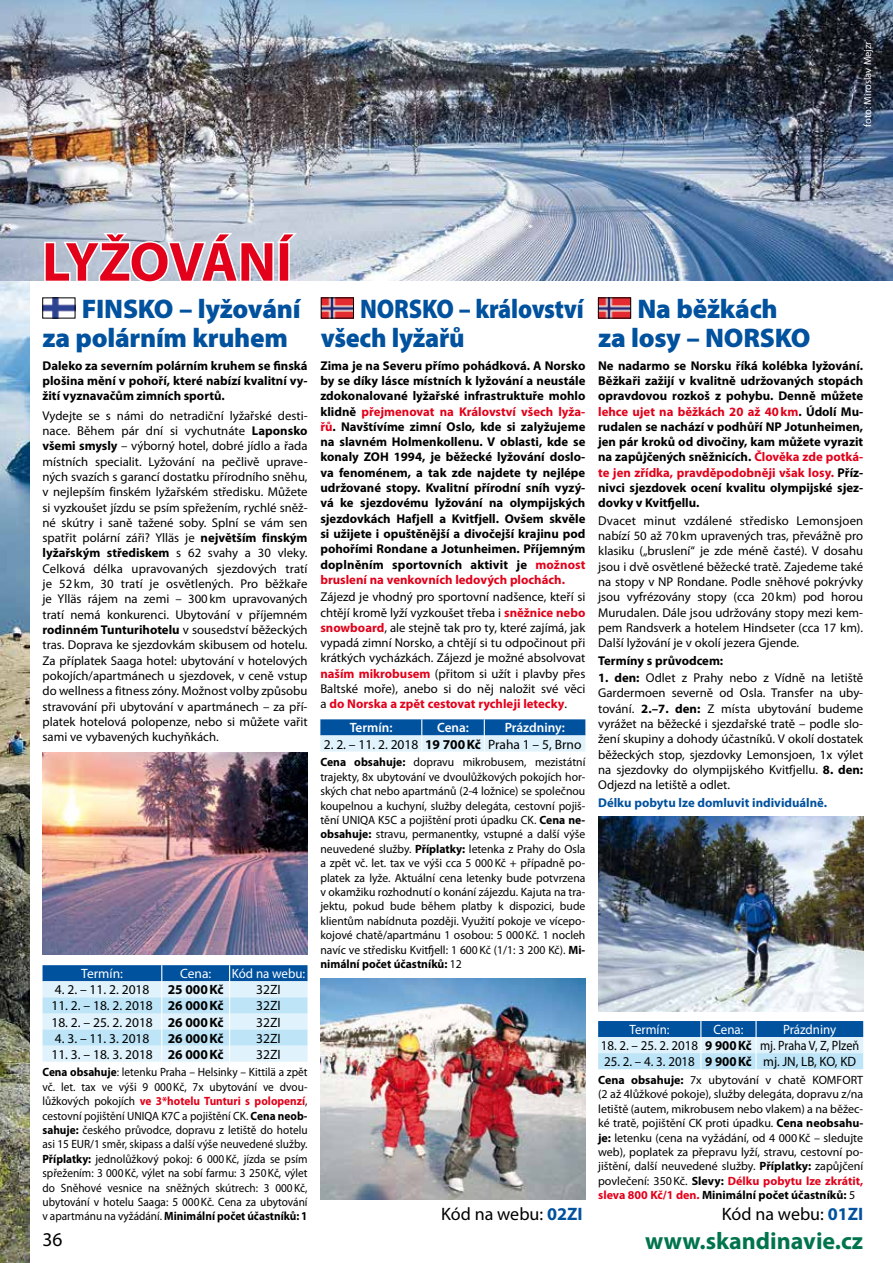
<style>
.page{position:relative;width:893px;height:1263px;background:#fff}
.page>*{position:absolute;margin:0;border:0;box-sizing:border-box;transform-origin:0 0}
.t1{font:700 55.5px "Myriad Pro";letter-spacing:-.005em;color:#e2001a}
.t2{font:900 27px/28.5px "Myriad Pro";letter-spacing:-.01em;color:#00519e}
.t3{font:900 27px/28.5px "Myriad Pro";letter-spacing:-.01em;color:#00519e;scale:.89 1}
.t4{font:700 24px "Myriad Pro";color:#00744c}
.t5{font:19.5px "Myriad Pro";color:#000}
.t6{font:18px "Myriad Pro";color:#000}
.t7{font:13.5px "Myriad Pro";color:#000}
.t8{font:13.5px "Myriad Pro";color:#000;scale:.96 1}
.t9{font:13.5px "Myriad Pro";color:#fff;scale:.96 1}
.t10{font:600 13.5px "Myriad Pro";color:#fff}
.t11{font:700 13.5px "Myriad Pro";color:#000}
.t12{font:13.5px "Myriad Pro";color:#fff}
.t13{font:12.75px/15.3px "Myriad Pro";color:#000;text-align:justify}
.t14{font:700 12.75px/15.3px "Myriad Pro";color:#000;text-align:justify}
.t15{font:700 12.75px "Myriad Pro";color:#00519e}
.t16{font:12px/14.4px "Myriad Pro";color:#000;text-align:justify}
.t17{font:12px/14.4px "Myriad Pro";color:#000;text-align:justify;scale:.94 1}
.t18{font:10.5px "Myriad Pro";color:#fff}
.s1{color:#e2001a}
.s2{font-weight:700}
.s3{font-weight:700;color:#e2001a}
.s4{font-weight:700;color:#00519e}
</style>
<div class="page">
<img style="left:0;top:281px;width:30px;height:982px">
<img style="left:599px;top:816px;width:264px;height:195px">
<img style="left:320px;top:978px;width:265px;height:221px">
<img style="left:0;top:0;width:893px;height:281px">
<svg style="left:43px;top:230px;width:258px;height:51px"></svg>
<img style="left:323px;top:300px;width:29px;height:16px">
<img style="left:45px;top:300px;width:28px;height:16px">
<img style="left:600px;top:300px;width:29px;height:16px">
<div style="left:598px;top:298px;width:33px;height:20px;border:1px solid #000"></div>
<svg style="left:598px;top:1021px;width:265px;height:48px;background:#8bb8db"></svg>
<svg style="left:320px;top:719px;width:265px;height:32px;background:#73a3cd"></svg>
<img style="left:43px;top:753px;width:265px;height:201px">
<svg style="left:43px;top:965px;width:264px;height:97px;background:#b1d4ea"></svg>
<h1 class="t1" style="left:42px;top:226px;width:251px">LYŽOVÁNÍ</h1>
<p class="t18" style="left:861px;top:127px;width:87px;rotate:-90deg">foto: Miroslav Mejzr</p>
<h2 class="t2" style="left:43px;top:294px;width:260px;text-indent:39px">FINSKO – lyžování za polárním kruhem</h2>
<h2 class="t2" style="left:598px;top:294px;width:214px;text-align:center">Na běžkách<br>za losy – NORSKO</h2>
<p class="t14" style="left:598px;top:357px;width:267px">Ne nadarmo se Norsku říká kolébka lyžování.<br>Běžkaři zažijí v kvalitně udržovaných stopách opravdovou rozkoš z pohybu. Denně můžete <span class="s1">lehce ujet na běžkách 20 až 40km</span>. Údolí Mu&shy;rudalen se nachází v podhůří NP Jotunheimen, jen pár kroků od divočiny, kam můžete vyrazit na zapůjčených sněžnicích. <span class="s1">Člověka zde potká&shy;te jen zřídka, pravděpodobněji však losy.</span> Příz&shy;nivci sjezdovek ocení kvalitu olympijské sjez&shy;dovky v Kvitfjellu.</p>
<p class="t13" style="left:598px;top:513px;width:267px">Dvacet minut vzdálené středisko Lemonsjoen nabízí 50 až 70km upravených tras, převážně pro klasiku („bruslení“ je zde méně časté). V dosahu jsou i dvě osvětlené běžecké tratě. Zajedeme také na stopy v NP Rondane. Podle sněhové pokrývky jsou vyfrézovány stopy (cca 20km) pod horou Murudalen. Dále jsou udržovány stopy mezi kem&shy;pem Randsverk a hotelem Hindseter (cca 17 km).<br>Další lyžování je v okolí jezera Gjende.</p>
<p class="t14" style="left:598px;top:652px;width:127px">Termíny s průvodcem:</p>
<p class="t13" style="left:598px;top:670px;width:267px"><span class="s2">1. den:</span> Odlet z Prahy nebo z Vídně na letiště Gardermoen severně od Osla. Transfer na uby&shy;tování. <span class="s2">2.–7. den:</span> Z místa ubytování budeme vyrážet na běžecké i sjezdařské tratě – podle slo&shy;žení skupiny a dohody účastníků. V okolí dostatek běžeckých stop, sjezdovky Lemonsjoen, 1x výlet na sjezdovky do olympijského Kvitfjellu. <span class="s2">8. den:<br></span>Odjezd na letiště a odlet.</p>
<p class="t15" style="left:598px;top:794px;width:230px">Délku pobytu lze domluvit individuálně.</p>
<h2 class="t3" style="left:321px;top:294px;width:297px;text-indent:39px">NORSKO – království všech lyžařů</h2>
<p class="t14" style="left:43px;top:357px;width:267px">Daleko za severním polárním kruhem se finská plošina mění v pohoří, které nabízí kvalitní vy&shy;žití vyznavačům zimních sportů.</p>
<p class="t13" style="left:43px;top:408px;width:267px">Vydejte se s námi do netradiční lyžařské desti&shy;nace. Během pár dní si vychutnáte <span class="s2">Laponsko všemi smysly</span> – výborný hotel, dobré jídlo a řada místních specialit. Lyžování na pečlivě uprave&shy;ných svazích s garancí dostatku přírodního sněhu, v nejlepším finském lyžařském středisku. Můžete si vyzkoušet jízdu se psím spřežením, rychlé sněž&shy;né skútry i saně tažené soby. Splní se vám sen spatřit polární záři? Ylläs je <span class="s2">největším finským lyžařským střediskem</span> s 62 svahy a 30 vleky.<br>Celková délka upravovaných sjezdových tratí je 52 km, 30 tratí je osvětlených. Pro běžkaře je Ylläs rájem na zemi – 300km upravovaných tratí nemá konkurenci. Ubytování v příjemném <span class="s2">rodinném Tunturihotelu</span> v sousedství běžeckých tras. Doprava ke sjezdovkám skibusem od hotelu.<br>Za příplatek Saaga hotel: ubytování v hotelových pokojích/apartmánech u sjezdovek, v ceně vstup do wellness a fitness zóny. Možnost volby způsobu stravování při ubytování v apartmánech – za pří&shy;platek hotelová polopenze, nebo si můžete vařit sami ve vybavených kuchyňkách.</p>
<p class="t14" style="left:320px;top:357px;width:267px">Zima je na Severu přímo pohádková. A Norsko by se díky lásce místních k lyžování a neustále zdokonalované lyžařské infrastruktuře mohlo klidně <span class="s1">přejmenovat na Království všech lyža&shy;řů</span>. Navštívíme zimní Oslo, kde si zalyžujeme na slavném Holmenkollenu. V oblasti, kde se konaly ZOH 1994, je běžecké lyžování doslo&shy;va fenoménem, a tak zde najdete ty nejlépe udržované stopy. Kvalitní přírodní sníh vyzý&shy;vá ke sjezdovému lyžování na olympijských sjezdovkách Hafjell a Kvitfjell. Ovšem skvěle si užijete i opuštěnější a divočejší krajinu pod pohořími Rondane a Jotunheimen. Příjemným doplněním sportovních aktivit je <span class="s1">možnost bruslení na venkovních ledových plochách.</span></p>
<p class="t13" style="left:320px;top:589px;width:267px">Zájezd je vhodný pro sportovní nadšence, kteří si chtějí kromě lyží vyzkoušet třeba i <span class="s3">sněžnice nebo snowboard</span>, ale stejně tak pro ty, které zajímá, jak vypadá zimní Norsko, a chtějí si tu odpočinout při krátkých vycházkách. Zájezd je možné absolvovat <span class="s3">naším mikrobusem</span> (přitom si užít i plavby přes Baltské moře), anebo si do něj naložit své věci a <span class="s3">do Norska a zpět cestovat rychleji letecky</span>.</p>
<p class="t10" style="left:350px;top:719px;width:44px">Termín:</p>
<p class="t10" style="left:437px;top:719px;width:33px">Cena:</p>
<p class="t10" style="left:505px;top:719px;width:62px">Prázdniny:</p>
<p class="t7" style="left:324px;top:736px;width:259px">2. 2. – 11. 2. 2018 <span class="s2">19 700Kč</span> Praha 1 – 5, Brno</p>
<p class="t16" style="left:320px;top:755px;width:267px"><span class="s2">Cena obsahuje:</span> dopravu mikrobusem, mezistátní trajekty, 8x ubytování ve dvoulůžkových pokojích hor&shy;ských chat nebo apartmánů (2-4 ložnice) se společnou koupelnou a kuchyní, služby delegáta, cestovní pojiš&shy;tění UNIQA K5C a pojištění proti úpadku CK. <span class="s2">Cena ne&shy;obsahuje:</span> stravu, permanentky, vstupné a další výše neuvedené služby. <span class="s2">Příplatky:</span> letenka z Prahy do Osla a zpět vč. let. tax ve výši cca 5 000Kč + případně po&shy;platek za lyže. Aktuální cena letenky bude potvrzena v okamžiku rozhodnutí o konání zájezdu. Kajuta na tra&shy;jektu, pokud bude během platby k dispozici, bude klientům nabídnuta později. Využití pokoje ve vícepo&shy;kojové chatě/apartmánu 1 osobou: 5 000Kč. 1 nocleh navíc ve středisku Kvitfjell: 1 600Kč (1/1: 3 200 Kč). <span class="s2">Mi&shy;nimální počet účastníků:</span> 12</p>
<p class="t12" style="left:81px;top:965px;width:43px">Termín:</p>
<p class="t12" style="left:180px;top:965px;width:33px">Cena:</p>
<p class="t9" style="left:232px;top:965px;width:78px">Kód na webu:</p>
<p class="t7" style="left:55px;top:981px;width:96px">4. 2. – 11. 2. 2018</p>
<p class="t11" style="left:168px;top:981px;width:58px">25 000Kč</p>
<p class="t7" style="left:256px;top:981px;width:26px">32ZI</p>
<p class="t7" style="left:51px;top:997px;width:174px">11. 2. – 18. 2. 2018 <span class="s2">26 000Kč</span></p>
<p class="t7" style="left:256px;top:997px;width:26px">32ZI</p>
<p class="t7" style="left:51px;top:1014px;width:174px">18. 2. – 25. 2. 2018 <span class="s2">26 000Kč</span></p>
<p class="t7" style="left:256px;top:1014px;width:26px">32ZI</p>
<p class="t7" style="left:55px;top:1030px;width:96px">4. 3. – 11. 3. 2018</p>
<p class="t11" style="left:168px;top:1029px;width:58px">26 000Kč</p>
<p class="t7" style="left:256px;top:1030px;width:26px">32ZI</p>
<p class="t7" style="left:51px;top:1046px;width:174px">11. 3. – 18. 3. 2018 <span class="s2">26 000Kč</span></p>
<p class="t7" style="left:256px;top:1046px;width:26px">32ZI</p>
<p class="t17" style="left:43px;top:1065px;width:283px"><span class="s2">Cena obsahuje</span>: letenku Praha – Helsinky – Kittilä a zpět vč. let. tax ve výši 9 000Kč, 7x ubytování ve dvou&shy;lůžkových pokojích <span class="s3">ve 3*hotelu Tunturi s polopenzí</span>, cestovní pojištění UNIQA K7C a pojištění CK. <span class="s2">Cena neob&shy;sahuje:</span> českého průvodce, dopravu z letiště do hotelu asi 15 EUR/1 směr, skipass a další výše neuvedené služby.<br><span class="s2">Příplatky:</span> jednolůžkový pokoj: 6 000Kč, jízda se psím spřežením: 3 000Kč, výlet na sobí farmu: 3 250Kč, výlet do Sněhové vesnice na sněžných skútrech: 3 000Kč, ubytování v hotelu Saaga: 5 000Kč. Cena za ubytování v apartmánu na vyžádání. <span class="s2">Minimální počet účastníků: 1</span></p>
<p class="t9" style="left:629px;top:1021px;width:43px">Termín:</p>
<p class="t9" style="left:713px;top:1021px;width:33px">Cena:</p>
<p class="t9" style="left:783px;top:1021px;width:57px">Prázdniny</p>
<p class="t8" style="left:601px;top:1037px;width:271px">18. 2. – 25. 2. 2018 <span class="s2">9 900Kč</span> mj. Praha V, Z, Plzeň</p>
<p class="t8" style="left:604px;top:1053px;width:264px">25. 2. – 4. 3. 2018 <span class="s2">9 900Kč</span> mj. JN, LB, KO, KD</p>
<p class="t16" style="left:598px;top:1072px;width:267px"><span class="s2">Cena obsahuje:</span> 7x ubytování v chatě KOMFORT (2 až 4lůžkové pokoje), služby delegáta, dopravu z/na letiště (autem, mikrobusem nebo vlakem) a na běžec&shy;ké tratě, pojištění CK proti úpadku. <span class="s2">Cena neobsahu&shy;je:</span> letenku (cena na vyžádání, od 4 000Kč – sledujte web), poplatek za přepravu lyží, stravu, cestovní po&shy;jištění, další neuvedené služby. <span class="s2">Příplatky:</span> zapůjčení povlečení: 350Kč. <span class="s2">Slevy:</span> <span class="s3">Délku pobytu lze zkrátit, sleva 800 Kč/1 den.</span> <span class="s2">Minimální počet účastníků:</span> 5</p>
<h3 class="t6" style="left:441px;top:1203px;width:143px">Kód na webu: <span class="s4">02ZI</span></h3>
<h3 class="t6" style="left:722px;top:1203px;width:143px">Kód na webu: <span class="s4">01ZI</span></h3>
<h3 class="t5" style="left:43px;top:1227px;width:22px">36</h3>
<h3 class="t4" style="left:645px;top:1225px;width:220px">www.skandinavie.cz</h3>
</div>
